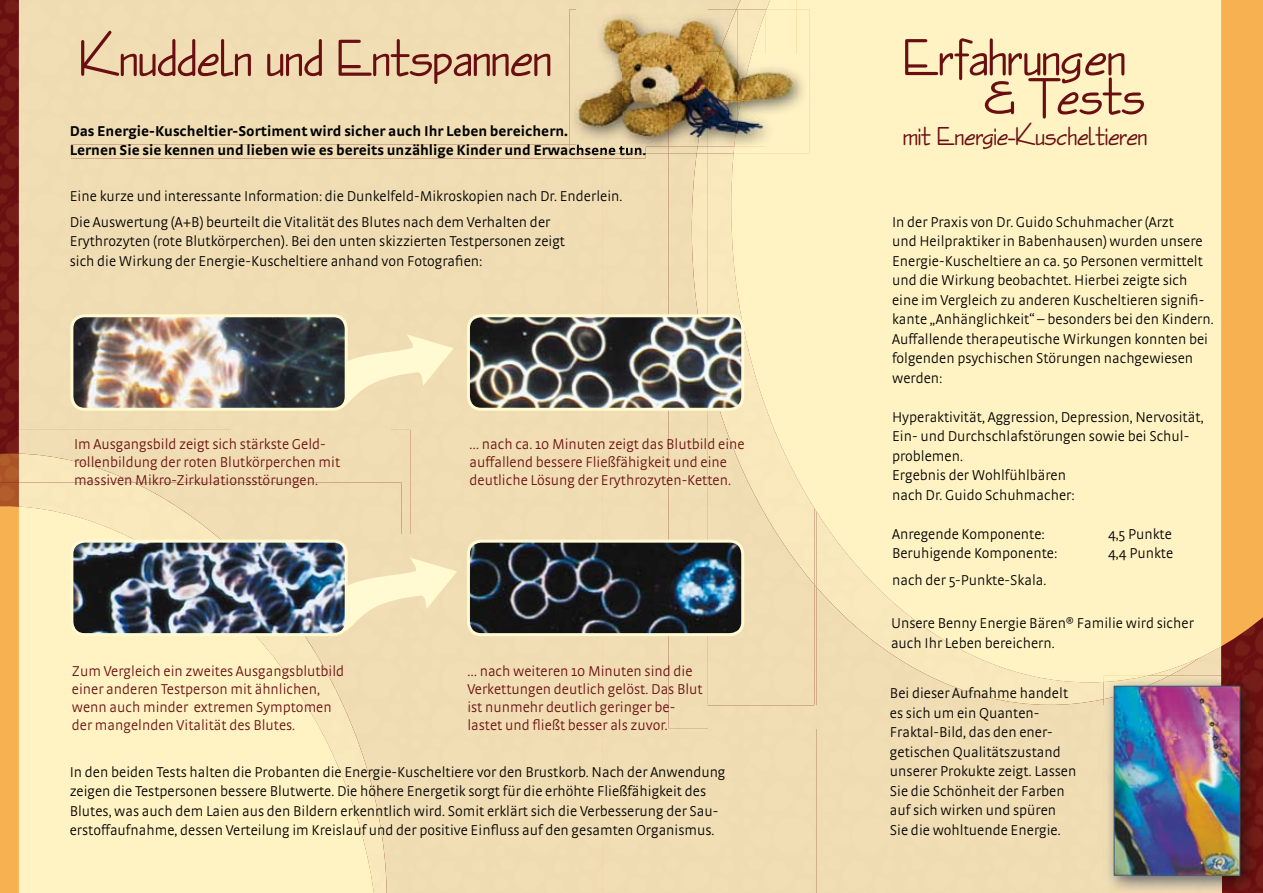
<style>
.page{position:relative;width:1263px;height:893px;background:#fff}
.page>*{position:absolute;margin:0;border:0;box-sizing:border-box;transform-origin:0 0}
.t1{font:54px/39px "Enviro D";color:#6a0f11}
.t2{font:27px "Enviro D";color:#6a0f11}
.t3{font:300 15px/19.5px "Strada";color:#000}
.t4{font:300 15px/18px "Strada";color:#6a0f11}
.t5{font:700 15px/19.5px "Strada";color:#000}
</style>
<div class="page">
<img style="left:0;top:0;width:19px;height:35px">
<img style="left:0;top:35px;width:19px;height:424px">
<img style="left:1259px;top:706px;width:4px;height:22px">
<svg style="left:1221px;top:0;width:42px;height:698px;background:#eea84e"></svg>
<svg style="left:0;top:459px;width:19px;height:434px;background:#eea74c"></svg>
<div style="left:814px;top:728px;width:290px;height:165px;background:#f0ddb3"></div>
<div style="left:668px;top:153px;width:146px;height:575px;background:#f0ddb4"></div>
<img style="left:690px;top:153px;width:18px;height:161px">
<img style="left:814px;top:682px;width:3px;height:24px">
<div style="left:708px;top:636px;width:106px;height:70px;background:#f0ddb3"></div>
<img style="left:817px;top:682px;width:287px;height:23px">
<img style="left:708px;top:153px;width:22px;height:387px">
<svg style="left:730px;top:0;width:491px;height:682px;background:#fdf0c2"></svg>
<div style="left:401px;top:535px;width:9px;height:358px;background:#f0dcb2"></div>
<img style="left:19px;top:454px;width:115px;height:28px">
<div style="left:230px;top:482px;width:171px;height:411px;background:#f0ddb3"></div>
<img style="left:124px;top:482px;width:106px;height:25px">
<img style="left:375px;top:688px;width:12px;height:205px">
<svg style="left:19px;top:507px;width:356px;height:386px;background:#fcefc1"></svg>
<img style="left:71px;top:144px;width:575px;height:14px">
<svg style="left:299px;top:334px;width:155px;height:82px;background:#f5e6bd"></svg>
<svg style="left:302px;top:557px;width:155px;height:83px;background:#f5e6bd"></svg>
<img style="left:1104px;top:676px;width:155px;height:217px">
<img style="left:1104px;top:676px;width:65px;height:23px">
<img style="left:1104px;top:676px;width:43px;height:6px">
<img style="left:1116px;top:688px;width:122px;height:186px">
<div style="left:1114px;top:686px;width:126px;height:190px;border:1px solid #455872"></div>
<img style="left:72px;top:316px;width:274px;height:93px;border-radius:13px">
<div style="left:70px;top:314px;width:278px;height:97px;border:3px solid #fffad1;border-radius:13px"></div>
<img style="left:468px;top:316px;width:275px;height:93px;border-radius:13px">
<div style="left:467px;top:314px;width:277px;height:97px;border:3px solid #fffad1;border-radius:13px"></div>
<img style="left:72px;top:541px;width:274px;height:94px;border-radius:13px">
<div style="left:70px;top:540px;width:278px;height:96px;border:3px solid #fffad1;border-radius:13px"></div>
<img style="left:468px;top:541px;width:275px;height:94px;border-radius:13px">
<div style="left:467px;top:540px;width:277px;height:96px;border:3px solid #fffad1;border-radius:13px"></div>
<img style="left:569px;top:9px;width:99px;height:144px">
<img style="left:668px;top:146px;width:29px;height:7px">
<svg style="left:697px;top:146px;width:11px;height:7px"></svg>
<img style="left:708px;top:146px;width:26px;height:7px">
<img style="left:734px;top:9px;width:75px;height:144px">
<img style="left:569px;top:144px;width:77px;height:9px">
<img style="left:736px;top:0;width:30px;height:9px">
<img style="left:766px;top:0;width:31px;height:9px">
<img style="left:576px;top:9px;width:132px;height:46px">
<img style="left:576px;top:55px;width:165px;height:46px">
<img style="left:576px;top:101px;width:46px;height:43px">
<img style="left:622px;top:101px;width:76px;height:45px">
<img style="left:698px;top:94px;width:10px;height:52px">
<img style="left:708px;top:9px;width:11px;height:42px">
<img style="left:708px;top:51px;width:12px;height:43px">
<img style="left:719px;top:9px;width:78px;height:46px">
<img style="left:708px;top:101px;width:26px;height:45px">
<img style="left:751px;top:12px;width:14px;height:43px">
<img style="left:741px;top:55px;width:56px;height:46px">
<img style="left:734px;top:101px;width:63px;height:45px">
<img style="left:576px;top:144px;width:70px;height:2px">
<h1 class="t1" style="left:79px;top:39px;width:474px">Knuddeln und Entspannen</h1>
<p class="t5" style="left:70px;top:121px;width:578px">Das Energie-Kuscheltier-Sortiment wird sicher auch Ihr Leben bereichern.<br>Lernen Sie sie kennen und lieben wie es bereits unzählige Kinder und Erwachsene tun.</p>
<p class="t3" style="left:70px;top:183px;width:554px;line-height:25.8px">Eine kurze und interessante Information: die Dunkelfeld-Mikroskopien nach Dr. Enderlein.<br>Die Auswertung (A+B) beurteilt die Vitalität des Blutes nach dem Verhalten der</p>
<p class="t3" style="left:70px;top:231px;width:497px">Erythrozyten (rote Blutkörperchen). Bei den unten skizzierten Testpersonen zeigt sich die Wirkung der Energie-Kuscheltiere anhand von Fotografien:</p>
<p class="t4" style="left:74px;top:435px;width:268px">Im Ausgangsbild zeigt sich stärkste Geld&shy;rollenbildung der roten Blutkörperchen mit massiven Mikro-Zirkulationsstörungen.</p>
<p class="t4" style="left:469px;top:435px;width:277px">… nach ca. 10 Minuten zeigt das Blutbild eine auffallend bessere Fließfähigkeit und eine deutliche Lösung der Erythrozyten-Ketten.</p>
<p class="t4" style="left:72px;top:662px;width:274px">Zum Vergleich ein zweites Ausgangsblutbild einer anderen Testperson mit ähnlichen, wenn auch minder extremen Symptomen der mangelnden Vitalität des Blutes.</p>
<p class="t4" style="left:467px;top:662px;width:237px">… nach weiteren 10 Minuten sind die Verkettungen deutlich gelöst. Das Blut ist nunmehr deutlich geringer be&shy;lastet und fließt besser als zuvor.</p>
<p class="t3" style="left:70px;top:762px;width:657px">In den beiden Tests halten die Probanten die Energie-Kuscheltiere vor den Brustkorb. Nach der Anwendung zeigen die Testpersonen bessere Blutwerte. Die höhere Energetik sorgt für die erhöhte Fließfähigkeit des Blutes, was auch dem Laien aus den Bildern erkenntlich wird. Somit erklärt sich die Verbesserung der Sau&shy;erstoffaufnahme, dessen Verteilung im Kreislauf und der positive Einfluss auf den gesamten Organismus.</p>
<h1 class="t1" style="left:984px;top:38px;width:162px;text-indent:-81px">Erfahrungen &amp; Tests</h1>
<h2 class="t2" style="left:903px;top:122px;width:245px">mit Energie-Kuscheltieren</h2>
<p class="t3" style="left:892px;top:212px;width:323px">In der Praxis von Dr. Guido Schuhmacher (Arzt<br>und Heilpraktiker in Babenhausen) wurden unsere Energie-Kuscheltiere an ca. 50 Personen vermittelt und die Wirkung beobachtet. Hierbei zeigte sich eine im Vergleich zu anderen Kuscheltieren signifi&shy;kante „Anhänglichkeit“ – besonders bei den Kindern.<br>Auffallende therapeutische Wirkungen konnten bei folgenden psychischen Störungen nachgewiesen werden:</p>
<p class="t3" style="left:892px;top:407px;width:313px">Hyperaktivität, Aggression, Depression, Nervosität, Ein- und Durchschlafstörungen sowie bei Schul&shy;problemen.<br>Ergebnis der Wohlfühlbären<br>nach Dr. Guido Schuhmacher:</p>
<p class="t3" style="left:892px;top:524px;width:154px">Anregende Komponente:</p>
<p class="t3" style="left:1108px;top:524px;width:65px">4,5 Punkte</p>
<p class="t3" style="left:892px;top:544px;width:167px">Beruhigende Komponente:</p>
<p class="t3" style="left:1108px;top:544px;width:67px">4,4 Punkte</p>
<p class="t3" style="left:892px;top:571px;width:156px">nach der 5-Punkte-Skala.</p>
<p class="t3" style="left:891px;top:613px;width:304px">Unsere Benny Energie Bären® Familie wird sicher auch Ihr Leben bereichern.</p>
<p class="t3" style="left:890px;top:684px;width:188px">Bei dieser Aufnahme handelt es sich um ein Quanten-<br>Fraktal-Bild, das den ener&shy;getischen Qualitätszustand unserer Prokukte zeigt. Lassen<br>Sie die Schönheit der Farben auf sich wirken und spüren<br>Sie die wohltuende Energie.</p>
</div>
